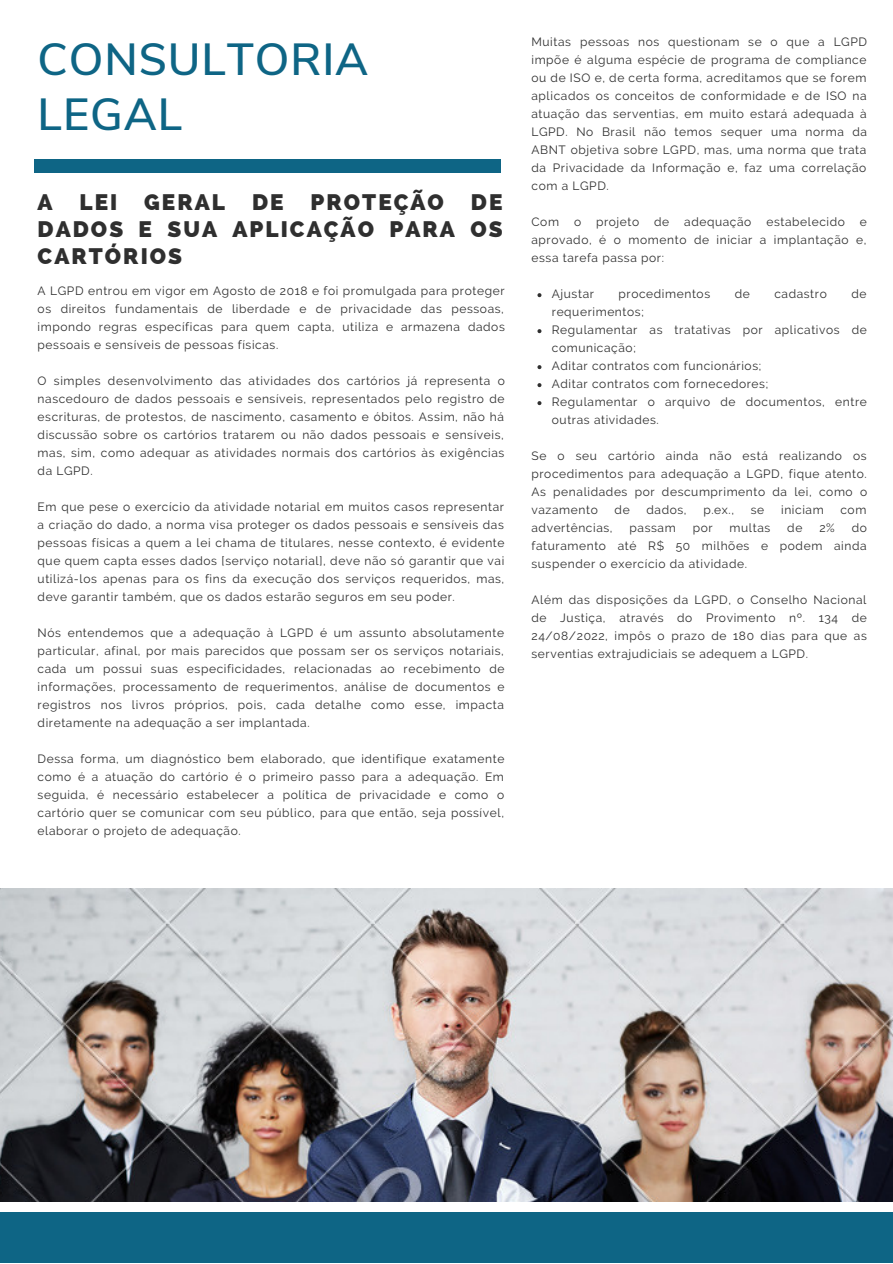
<style>
.page{position:relative;width:893px;height:1264px;background:#fff}
.page>*{position:absolute;margin:0;border:0;box-sizing:border-box;transform-origin:0 0}
.t1{font:600 44.85px/55.1px "Nunito Sans";letter-spacing:.02em;color:#0e6585}
.t2{font:800 22.5px/27px "Raleway";letter-spacing:.09em;color:#2f2f2f;text-align:justify}
.t3{font:12px/18px "Raleway";letter-spacing:.05em;color:#2f2f2f;text-align:justify}
</style>
<div class="page">
<img style="left:0;top:888px;width:892px;height:313px">
<div style="left:0;top:1212px;width:892px;height:50px;background:#0e6585"></div>
<svg style="left:537px;top:293px;width:4px;height:4px"></svg>
<svg style="left:537px;top:329px;width:4px;height:4px"></svg>
<svg style="left:537px;top:365px;width:4px;height:4px"></svg>
<svg style="left:537px;top:383px;width:4px;height:4px"></svg>
<svg style="left:537px;top:401px;width:4px;height:4px"></svg>
<div style="left:34px;top:160px;width:467px;height:12px;background:#0e6585"></div>
<h1 class="t1" style="left:38px;top:32px;width:332px">CONSULTORIA<br>LEGAL</h1>
<h2 class="t2" style="left:38px;top:188px;width:466px">A LEI GERAL DE PROTEÇÃO DE DADOS E SUA APLICAÇÃO PARA OS CARTÓRIOS</h2>
<p class="t3" style="left:38px;top:282px;width:468px">A LGPD entrou em vigor em Agosto de 2018 e foi promulgada para proteger os direitos fundamentais de liberdade e de privacidade das pessoas, impondo regras específicas para quem capta, utiliza e armazena dados pessoais e sensíveis de pessoas físicas.</p>
<p class="t3" style="left:38px;top:372px;width:468px">O simples desenvolvimento das atividades dos cartórios já representa o nascedouro de dados pessoais e sensíveis, representados pelo registro de escrituras, de protestos, de nascimento, casamento e óbitos. Assim, não há discussão sobre os cartórios tratarem ou não dados pessoais e sensíveis, mas, sim, como adequar as atividades normais dos cartórios às exigências da LGPD.</p>
<p class="t3" style="left:38px;top:498px;width:468px">Em que pese o exercício da atividade notarial em muitos casos representar a criação do dado, a norma visa proteger os dados pessoais e sensíveis das pessoas físicas a quem a lei chama de titulares, nesse contexto, é evidente que quem capta esses dados [serviço notarial], deve não só garantir que vai utilizá-los apenas para os fins da execução dos serviços requeridos, mas, deve garantir também, que os dados estarão seguros em seu poder.</p>
<p class="t3" style="left:38px;top:624px;width:468px">Nós entendemos que a adequação à LGPD é um assunto absolutamente particular, afinal, por mais parecidos que possam ser os serviços notariais, cada um possui suas especificidades, relacionadas ao recebimento de informações, processamento de requerimentos, análise de documentos e registros nos livros próprios, pois, cada detalhe como esse, impacta diretamente na adequação a ser implantada.</p>
<p class="t3" style="left:38px;top:750px;width:468px">Dessa forma, um diagnóstico bem elaborado, que identifique exatamente como é a atuação do cartório é o primeiro passo para a adequação. Em seguida, é necessário estabelecer a política de privacidade e como o cartório quer se comunicar com seu público, para que então, seja possível, elaborar o projeto de adequação.</p>
<p class="t3" style="left:531px;top:33px;width:337px">Muitas pessoas nos questionam se o que a LGPD impõe é alguma espécie de programa de compliance ou de ISO e, de certa forma, acreditamos que se forem aplicados os conceitos de conformidade e de ISO na atuação das serventias, em muito estará adequada à LGPD. No Brasil não temos sequer uma norma da ABNT objetiva sobre LGPD, mas, uma norma que trata da Privacidade da Informação e, faz uma correlação com a LGPD.</p>
<p class="t3" style="left:531px;top:213px;width:337px">Com o projeto de adequação estabelecido e aprovado, é o momento de iniciar a implantação e, essa tarefa passa por:</p>
<p class="t3" style="left:552px;top:285px;width:44px">Ajustar</p>
<p class="t3" style="left:618px;top:285px;width:93px">procedimentos</p>
<p class="t3" style="left:734px;top:285px;width:17px">de</p>
<p class="t3" style="left:774px;top:285px;width:54px">cadastro</p>
<p class="t3" style="left:851px;top:285px;width:17px">de</p>
<p class="t3" style="left:552px;top:303px;width:316px;text-align:left">requerimentos;<br>Regulamentar as tratativas por aplicativos de comunicação;<br>Aditar contratos com funcionários;<br>Aditar contratos com fornecedores;<br>Regulamentar o arquivo de documentos, entre outras atividades.</p>
<p class="t3" style="left:531px;top:447px;width:337px">Se o seu cartório ainda não está realizando os procedimentos para adequação a LGPD, fique atento.<br>As penalidades por descumprimento da lei, como o vazamento</p>
<p class="t3" style="left:614px;top:501px;width:17px">de</p>
<p class="t3" style="left:646px;top:501px;width:42px">dados,</p>
<p class="t3" style="left:703px;top:501px;width:32px">p.ex.,</p>
<p class="t3" style="left:750px;top:501px;width:15px">se</p>
<p class="t3" style="left:781px;top:501px;width:44px">iniciam</p>
<p class="t3" style="left:840px;top:501px;width:27px">com</p>
<p class="t3" style="left:531px;top:519px;width:337px;text-indent:320px">do faturamento até R$ 50 milhões e podem ainda suspender o exercício da atividade.</p>
<p class="t3" style="left:531px;top:591px;width:337px">Além das disposições da LGPD, o Conselho Nacional de Justiça, através do Provimento nº. 134 de 24/08/2022, impôs o prazo de 180 dias para que as serventias extrajudiciais se adequem a LGPD.</p>
<p class="t3" style="left:531px;top:519px;width:83px">advertências,</p>
<p class="t3" style="left:629px;top:519px;width:48px">passam</p>
<p class="t3" style="left:692px;top:519px;width:21px">por</p>
<p class="t3" style="left:729px;top:519px;width:42px">multas</p>
<p class="t3" style="left:787px;top:519px;width:17px">de</p>
<p class="t3" style="left:819px;top:519px;width:17px">2%</p>
</div>
